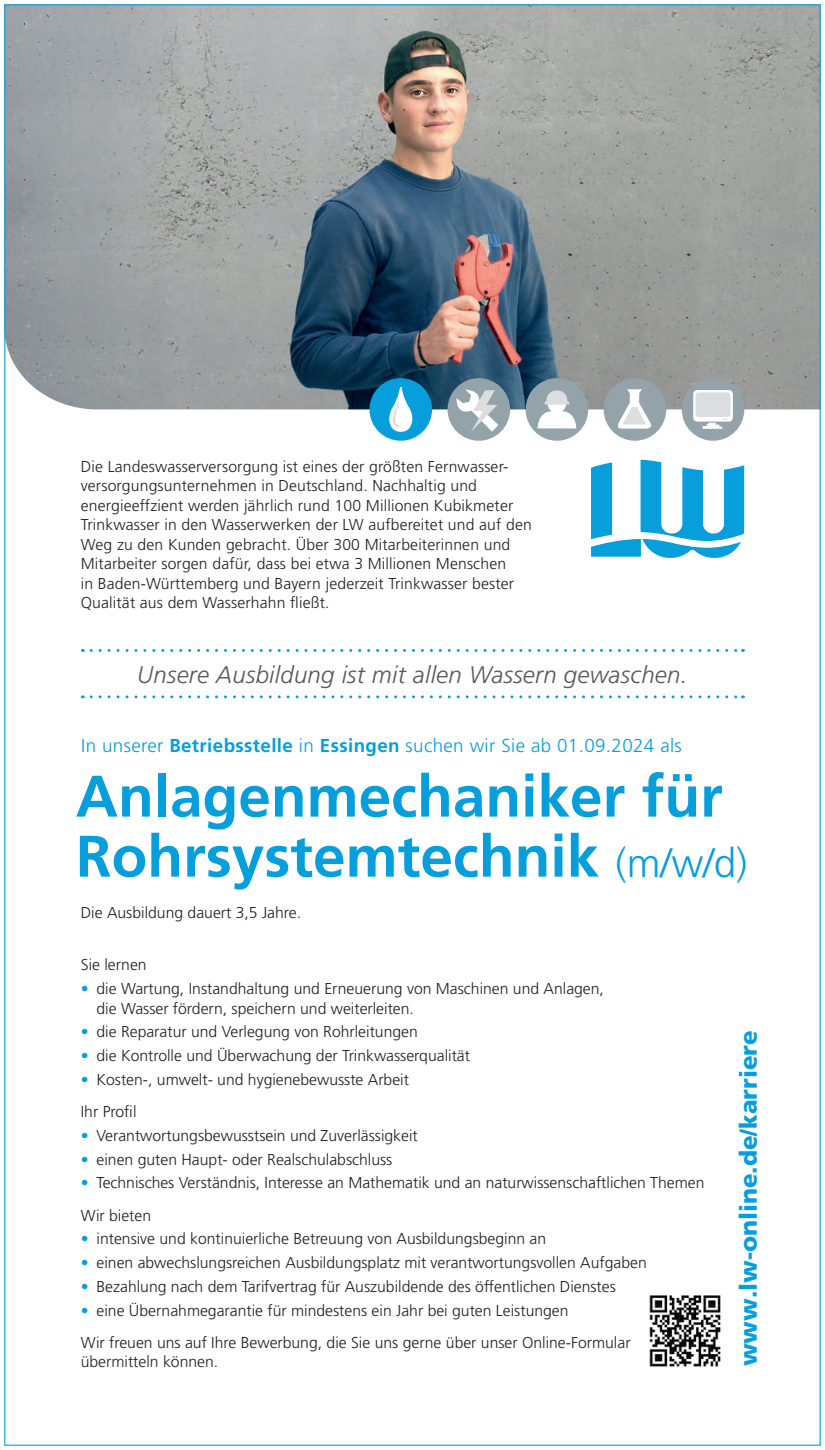
<style>
.page{position:relative;width:825px;height:1450px;background:#fff}
.page>*{position:absolute;margin:0;border:0;box-sizing:border-box;transform-origin:0 0}
.t1{font:700 58.5px/60px "Frutiger LT Pro";color:#069edb}
.t2{font:italic 300 24px "Frutiger LT Pro";letter-spacing:.01em;color:#57585a}
.t3{font:900 24px "Frutiger LT Pro";color:#069edb}
.t4{font:300 18.75px "Frutiger LT Pro";letter-spacing:.02em;color:#069edb}
.t5{font:300 15.75px/19.5px "Frutiger LT Pro";color:#231f20}
.s1{font-weight:700}
.s2{font-weight:300;font-size:40.5px}
.s3{color:#069edb}
</style>
<div class="page">
<svg style="left:591px;top:460px;width:153px;height:98px"></svg>
<img style="left:6px;top:6px;width:813px;height:403px">
<div style="left:369px;top:378px;width:63px;height:63px;background:#069edb;border-radius:50%"></div>
<svg style="left:389px;top:387px;width:23px;height:45px"></svg>
<div style="left:604px;top:378px;width:62px;height:63px;background:#94a2aa;border-radius:50%"></div>
<svg style="left:618px;top:389px;width:34px;height:40px"></svg>
<div style="left:447px;top:378px;width:63px;height:63px;background:#94a2aa;border-radius:50%"></div>
<svg style="left:455px;top:390px;width:43px;height:42px"></svg>
<div style="left:682px;top:378px;width:62px;height:63px;background:#94a2aa;border-radius:50%"></div>
<div style="left:693px;top:390px;width:40px;height:32px;background:#fff;border-radius:4px"></div>
<div style="left:695px;top:392px;width:35px;height:25px;background:#dcdddf;border-radius:3px"></div>
<svg style="left:703px;top:418px;width:26px;height:11px"></svg>
<div style="left:526px;top:378px;width:62px;height:63px;background:#94a2aa;border-radius:50%"></div>
<svg style="left:537px;top:390px;width:39px;height:38px"></svg>
<svg style="left:91px;top:649px;width:652px;height:3px"></svg>
<svg style="left:91px;top:695px;width:652px;height:3px"></svg>
<img style="left:649px;top:1295px;width:72px;height:72px">
<p class="t5" style="left:81px;top:457px;width:452px">Die Landeswasserversorgung ist eines der größten Fernwasser&shy;versorgungsunternehmen in Deutschland. Nachhaltig und energieeffzient werden jährlich rund 100 Millionen Kubikmeter Trinkwasser in den Wasserwerken der LW aufbereitet und auf den Weg zu den Kunden gebracht. Über 300 Mitarbeiterinnen und Mitarbeiter sorgen dafür, dass bei etwa 3 Millionen Menschen<br>in Baden-Württemberg und Bayern jederzeit Trinkwasser bester Qualität aus dem Wasserhahn fließt.</p>
<h2 class="t2" style="left:137px;top:660px;width:552px">Unsere Ausbildung ist mit allen Wassern gewaschen.</h2>
<p class="t4" style="left:81px;top:735px;width:602px">In unserer <span class="s1">Betriebsstelle</span> in <span class="s1">Essingen</span> suchen wir Sie ab 01.09.2024 als</p>
<h1 class="t1" style="left:76px;top:767px;width:673px">Anlagenmechaniker für<br>Rohrsystemtechnik <span class="s2">(m/w/d)</span></h1>
<p class="t5" style="left:81px;top:903px;width:222px">Die Ausbildung dauert 3,5 Jahre.</p>
<p class="t5" style="left:81px;top:955px;width:67px">Sie lernen</p>
<p class="t5" style="left:97px;top:979px;width:509px;text-indent:-16px"><span class="s3">•</span> die Wartung, Instandhaltung und Erneuerung von Maschinen und Anlagen, die Wasser fördern, speichern und weiterleiten.</p>
<p class="t5" style="left:81px;top:1022px;width:338px"><span class="s3">•</span> die Reparatur und Verlegung von Rohrleitungen</p>
<p class="t5" style="left:81px;top:1046px;width:391px"><span class="s3">•</span> die Kontrolle und Überwachung der Trinkwasserqualität</p>
<p class="t5" style="left:81px;top:1063px;width:330px;line-height:32.2px"><span class="s3">•</span> Kosten-, umwelt- und hygienebewusste Arbeit<br>Ihr Profil</p>
<p class="t5" style="left:81px;top:1126px;width:338px"><span class="s3">•</span> Verantwortungsbewusstsein und Zuverlässigkeit</p>
<p class="t5" style="left:81px;top:1150px;width:313px"><span class="s3">•</span> einen guten Haupt- oder Realschulabschluss</p>
<p class="t5" style="left:81px;top:1167px;width:625px;line-height:32.2px"><span class="s3">•</span> Technisches Verständnis, Interesse an Mathematik und an naturwissenschaftlichen Themen<br>Wir bieten</p>
<p class="t5" style="left:81px;top:1229px;width:467px"><span class="s3">•</span> intensive und kontinuierliche Betreuung von Ausbildungsbeginn an</p>
<p class="t5" style="left:81px;top:1253px;width:567px"><span class="s3">•</span> einen abwechslungsreichen Ausbildungsplatz mit verantwortungsvollen Aufgaben</p>
<p class="t5" style="left:81px;top:1277px;width:537px"><span class="s3">•</span> Bezahlung nach dem Tarifvertrag für Auszubildende des öffentlichen Dienstes</p>
<p class="t5" style="left:81px;top:1294px;width:551px;line-height:32.2px"><span class="s3">•</span> eine Übernahmegarantie für mindestens ein Jahr bei guten Leistungen<br>Wir freuen uns auf Ihre Bewerbung, die Sie uns gerne über unser Online-Formular</p>
<p class="t5" style="left:81px;top:1352px;width:139px">übermitteln können.</p>
<h2 class="t3" style="left:734px;top:1366px;width:337px;rotate:-90deg">www.lw-online.de/karriere</h2>
</div>
